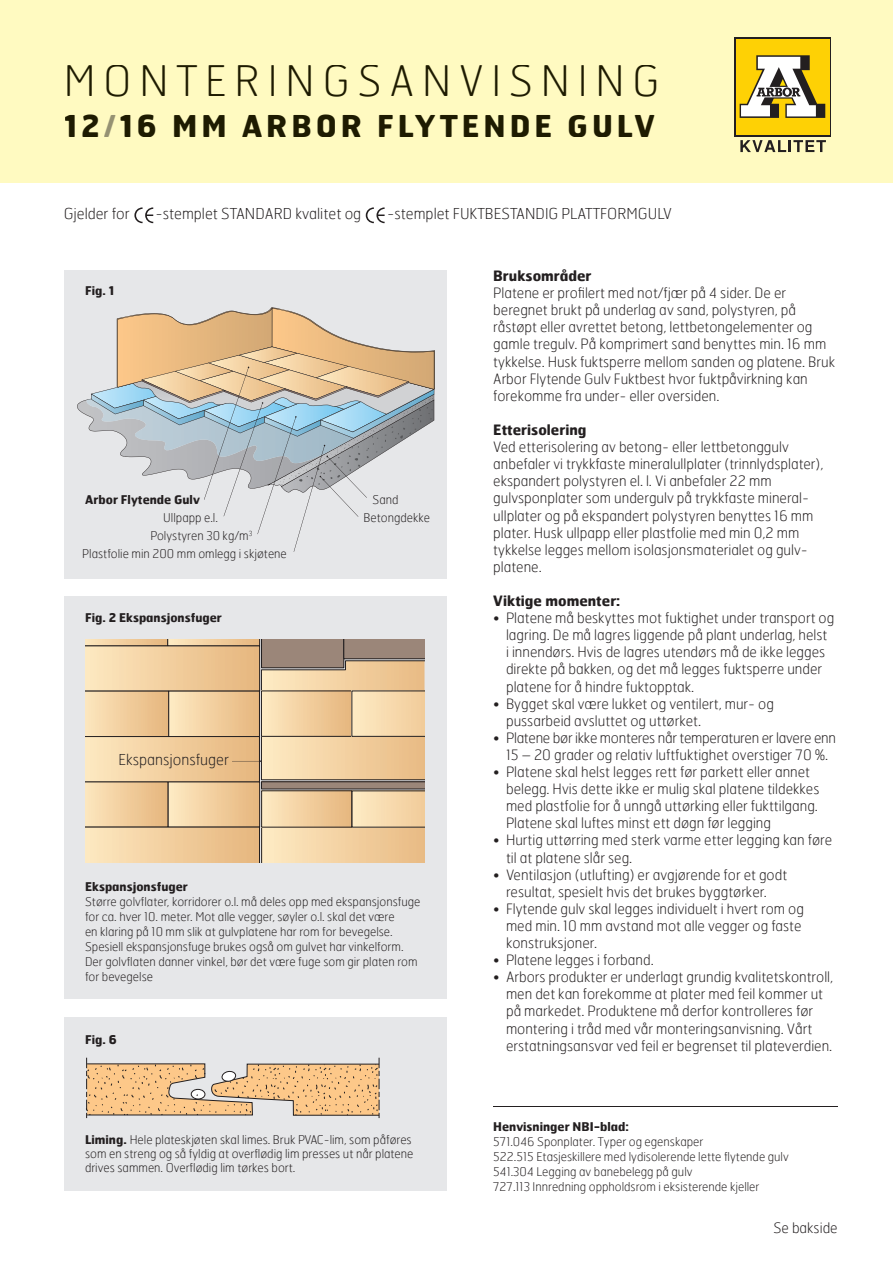
<style>
.page{position:relative;width:893px;height:1263px;background:#fff}
.page>*{position:absolute;margin:0;border:0;box-sizing:border-box;transform-origin:0 0}
.t1{font:100 42px "Hermes FB";letter-spacing:.185em;color:#1e1b01}
.t2{font:700 30px "Hermes FB";letter-spacing:.13em;color:#1e1b01}
.t3{font:100 15px "Hermes FB";color:#231f20}
.t4{font:100 14.25px/17.1px "Hermes FB";color:#231f20}
.t5{font:100 14.25px/17.1px "Hermes FB";letter-spacing:-.02em;color:#231f20;text-align:center}
.t6{font:700 14.25px "Hermes FB";color:#231f20}
.t7{font:100 12px/15px "Hermes FB";color:#231f20}
.t8{font:700 12px "Hermes FB";color:#231f20}
.s1{color:#969273}
.s2{font-weight:700}
</style>
<div class="page">
<div style="left:64px;top:270px;width:382px;height:309px;background:#e6e7e9"></div>
<div style="left:0;top:0;width:893px;height:183px;background:#fffac1"></div>
<svg style="left:734px;top:38px;width:97px;height:99px"></svg>
<svg style="left:740px;top:140px;width:86px;height:12px"></svg>
<div style="left:736px;top:39px;width:93px;height:96px;background:#fed105"></div>
<svg style="left:740px;top:55px;width:85px;height:63px"></svg>
<div style="left:64px;top:597px;width:382px;height:402px;background:#e6e7e9"></div>
<svg style="left:134px;top:207px;width:19px;height:16px"></svg>
<svg style="left:366px;top:207px;width:19px;height:16px"></svg>
<svg style="left:85px;top:639px;width:339px;height:224px;background:#e3c499"></svg>
<svg style="left:77px;top:307px;width:358px;height:245px"></svg>
<div style="left:64px;top:1017px;width:382px;height:174px;background:#e6e7e9"></div>
<svg style="left:86px;top:1057px;width:294px;height:62px"></svg>
<hr style="left:493px;top:1106px;width:345px;height:1px;background:#231f20">
<h1 class="t1" style="left:64px;top:55px;width:597px">MONTERINGSANVISNING</h1>
<h2 class="t2" style="left:64px;top:106px;width:593px">12<span class="s1">/</span>16 MM ARBOR FLYTENDE GULV</h2>
<p class="t3" style="left:64px;top:204px;width:67px">Gjelder for</p>
<p class="t3" style="left:155px;top:204px;width:207px">-stemplet STANDARD kvalitet og</p>
<p class="t3" style="left:387px;top:204px;width:286px">-stemplet FUKTBESTANDIG PLATTFORMGULV</p>
<p class="t8" style="left:85px;top:283px;width:31px">Fig. 1</p>
<p class="t8" style="left:85px;top:491px;width:116px">Arbor Flytende Gulv</p>
<p class="t7" style="left:163px;top:509px;width:56px">Ullpapp e.l.</p>
<p class="t7" style="left:150px;top:527px;width:103px">Polystyren 30 kg/m<sup>3</sup></p>
<p class="t7" style="left:82px;top:545px;width:206px">Plastfolie min 200 mm omlegg i skjøtene</p>
<p class="t8" style="left:85px;top:610px;width:138px">Fig. 2 Ekspansjonsfuger</p>
<p class="t3" style="left:118px;top:750px;width:112px">Ekspansjonsfuger</p>
<p class="t7" style="left:364px;top:490px;width:68px;line-height:18px;text-indent:9px">Sand<br>Betongdekke</p>
<p class="t8" style="left:85px;top:878px;width:104px">Ekspansjonsfuger</p>
<p class="t7" style="left:85px;top:893px;width:337px">Større golvflater, korridorer o.l. må deles opp med ekspansjonsfuge for ca. hver 10. meter. Mot alle vegger, søyler o.l. skal det være<br>en klaring på 10 mm slik at gulvplatene har rom for bevegelse.<br>Spesiell ekspansjonsfuge brukes også om gulvet har vinkelform.<br>Der golvflaten danner vinkel, bør det være fuge som gir platen rom for bevegelse</p>
<p class="t8" style="left:85px;top:1031px;width:33px">Fig. 6</p>
<p class="t7" style="left:85px;top:1132px;width:330px;line-height:14.4px"><span class="s2">Liming.</span> Hele plateskjøten skal limes. Bruk PVAC-lim, som påføres som en streng og så fyldig at overflødig lim presses ut når platene drives sammen. Overflødig lim tørkes bort.</p>
<p class="t6" style="left:493px;top:267px;width:100px">Bruksområder</p>
<p class="t4" style="left:493px;top:284px;width:343px">Platene er profilert med not/fjær på 4 sider. De er beregnet brukt på underlag av sand, polystyren, på råstøpt eller avrettet betong, lettbetongelementer og gamle tregulv. På komprimert sand benyttes min. 16 mm tykkelse. Husk fuktsperre mellom sanden og platene. Bruk Arbor Flytende Gulv Fuktbest hvor fuktpåvirkning kan forekomme fra under- eller oversiden.</p>
<p class="t6" style="left:493px;top:420px;width:95px">Etterisolering</p>
<p class="t4" style="left:493px;top:438px;width:332px">Ved etterisolering av betong- eller lettbetonggulv anbefaler vi trykkfaste mineralullplater (trinnlyd splater) , ekspandert polystyren el. l. Vi anbefaler 22 mm<br>gulv sponplater som undergulv på trykkfaste mineral&shy;ull plater og på ekspandert polystyren benyttes 16 mm plater. Husk ullpapp eller plastfolie med min 0,2 mm tykkelse legges mellom isolasjonsmaterialet og gulv&shy;platene.</p>
<p class="t6" style="left:493px;top:591px;width:129px">Viktige momenter:</p>
<p class="t4" style="left:506px;top:609px;width:330px;text-indent:-13px">• Platene må beskyttes mot fuktighet under transport og lagring. De må lagres liggende på plant underlag, helst<br>i innendørs. Hvis de lagres utendørs må de ikke legges direkte på bakken, og det må legges fuktsperre under platene for å hindre fuktopptak.</p>
<p class="t4" style="left:506px;top:694px;width:269px;text-indent:-13px">• Bygget skal være lukket og ventilert, mur- og pussarbeid avsluttet og uttørket.</p>
<p class="t5" style="left:493px;top:729px;width:344px">• Platene bør ikke monteres når temperaturen er lavere enn<br>15 – 20 grader og relativ luftfuktighet overstiger 70 %.</p>
<p class="t4" style="left:506px;top:763px;width:315px;text-indent:-13px">• Platene skal helst legges rett før parkett eller annet belegg. Hvis dette ikke er mulig skal platene tildekkes med plastfolie for å unngå uttørking eller fukttilgang.<br>Platene skal luftes minst ett døgn før legging</p>
<p class="t4" style="left:506px;top:831px;width:328px;text-indent:-13px">• Hurtig uttørring med sterk varme etter legging kan føre til at platene slår seg.</p>
<p class="t4" style="left:493px;top:865px;width:295px;text-align:center">• Ventilasjon (utlufting) er avgjørende for et godt resultat, spesielt hvis det brukes byggtørker.</p>
<p class="t4" style="left:506px;top:900px;width:299px;text-indent:-13px">• Flytende gulv skal legges individuelt i hvert rom og med min. 10 mm avstand mot alle vegger og faste konstruksjoner.</p>
<p class="t4" style="left:493px;top:951px;width:162px">• Platene legges i forband.</p>
<p class="t4" style="left:506px;top:968px;width:329px;text-indent:-13px">• Arbors produkter er underlagt grundig kvalitets kontroll, men det kan forekomme at plater med feil kommer ut på markedet. Produktene må derfor kontrolleres før montering i tråd med vår monterings anvisning. Vårt erstatningsansvar ved feil er begrenset til plateverdien.</p>
<p class="t8" style="left:493px;top:1119px;width:137px">Henvisninger NBI-blad:</p>
<p class="t7" style="left:493px;top:1134px;width:297px">571.046 Sponplater. Typer og egenskaper<br>522.515 Etasjeskillere med lydisolerende lette flytende gulv 541.304 Legging av banebelegg på gulv<br>727.113 Innredning oppholdsrom i eksisterende kjeller</p>
<p class="t4" style="left:773px;top:1219px;width:66px">Se bakside</p>
</div>
